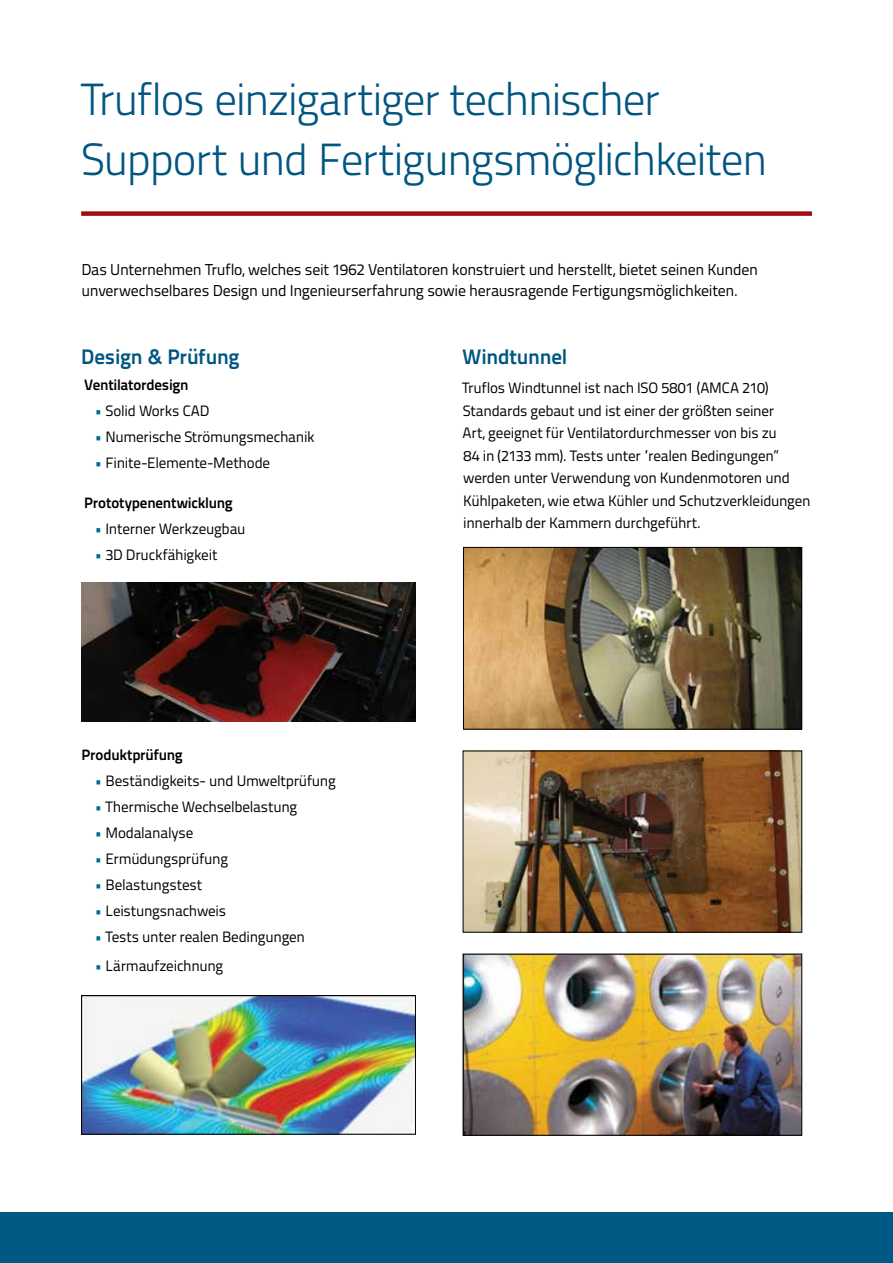
<style>
.page{position:relative;width:893px;height:1263px;background:#fff}
.page>*{position:absolute;margin:0;border:0;box-sizing:border-box;transform-origin:0 0}
.t1{font:300 45px/60px "Titillium Text 22 L";letter-spacing:-.035em;color:#005581}
.t2{font:700 21px "Titillium Text 22 L";letter-spacing:-.01em;color:#005581}
.t3{font:15.75px/21px "Titillium Text 22 L";letter-spacing:-.02em;color:#000}
.t4{font:15px/22.5px "Titillium Text 22 L";letter-spacing:-.015em;color:#000}
.t5{font:700 15px "Titillium Text 22 L";letter-spacing:-.015em;color:#000}
.s1{color:#006993}
.s2{font-weight:700;color:#006993}
</style>
<div class="page">
<div style="left:0;top:1212px;width:893px;height:51px;background:#005884"></div>
<div style="left:81px;top:211px;width:731px;height:5px;background:#a10c11"></div>
<img style="left:83px;top:997px;width:331px;height:135px">
<div style="left:81px;top:995px;width:335px;height:139px;border:1px solid #000"></div>
<img style="left:465px;top:549px;width:335px;height:178px">
<div style="left:463px;top:547px;width:339px;height:182px;border:1px solid #000"></div>
<img style="left:465px;top:956px;width:335px;height:178px">
<div style="left:463px;top:954px;width:339px;height:182px;border:1px solid #000"></div>
<img style="left:465px;top:753px;width:335px;height:177px">
<img style="left:81px;top:582px;width:335px;height:140px">
<h1 class="t1" style="left:81px;top:67px;width:688px">Truflos einzigartiger technischer<br>Support und Fertigungsmöglichkeiten</h1>
<p class="t3" style="left:81px;top:258px;width:678px">Das Unternehmen Truflo, welches seit 1962 Ventilatoren konstruiert und herstellt, bietet seinen Kunden unverwechselbares Design und Ingenieurserfahrung sowie herausragende Fertigungsmöglichkeiten.</p>
<h2 class="t2" style="left:81px;top:341px;width:160px">Design &amp; Prüfung</h2>
<p class="t5" style="left:84px;top:373px;width:106px">Ventilatordesign</p>
<p class="t4" style="left:94px;top:399px;width:116px"><span class="s1">•</span> Solid Works CAD</p>
<p class="t4" style="left:94px;top:425px;width:222px"><span class="s1">•</span> Numerische Strömungsmechanik</p>
<p class="t4" style="left:94px;top:451px;width:177px"><span class="s1">•</span> Finite-Elemente-Methode</p>
<p class="t5" style="left:84px;top:491px;width:150px">Prototypenentwicklung</p>
<p class="t4" style="left:94px;top:517px;width:153px"><span class="s1">•</span> Interner Werkzeugbau</p>
<p class="t4" style="left:94px;top:543px;width:124px"><span class="s1">•</span> 3D Druckfähigkeit</p>
<p class="t5" style="left:82px;top:743px;width:103px">Produktprüfung</p>
<p class="t4" style="left:94px;top:769px;width:243px"><span class="s2">•</span> Beständigkeits- und Umweltprüfung</p>
<p class="t4" style="left:94px;top:795px;width:204px"><span class="s2">•</span> Thermische Wechselbelastung</p>
<p class="t4" style="left:94px;top:821px;width:100px"><span class="s2">•</span> Modalanalyse</p>
<p class="t4" style="left:94px;top:847px;width:135px"><span class="s2">•</span> Ermüdungsprüfung</p>
<p class="t4" style="left:94px;top:873px;width:109px"><span class="s2">•</span> Belastungstest</p>
<p class="t4" style="left:94px;top:899px;width:133px"><span class="s2">•</span> Leistungsnachweis</p>
<p class="t4" style="left:94px;top:925px;width:212px"><span class="s2">•</span> Tests unter realen Bedingungen</p>
<p class="t4" style="left:94px;top:954px;width:130px"><span class="s2">•</span> Lärmaufzeichnung</p>
<h2 class="t2" style="left:462px;top:341px;width:107px">Windtunnel</h2>
<p class="t4" style="left:462px;top:376px;width:350px">Truflos Windtunnel ist nach ISO 5801 (AMCA 210)<br>Standards gebaut und ist einer der größten seiner<br>Art, geeignet für Ventilatordurchmesser von bis zu<br>84 in (2133 mm). Tests unter “realen Bedingungen” werden unter Verwendung von Kundenmotoren und Kühlpaketen, wie etwa Kühler und Schutzverkleidungen innerhalb der Kammern durchgeführt.</p>
</div>
